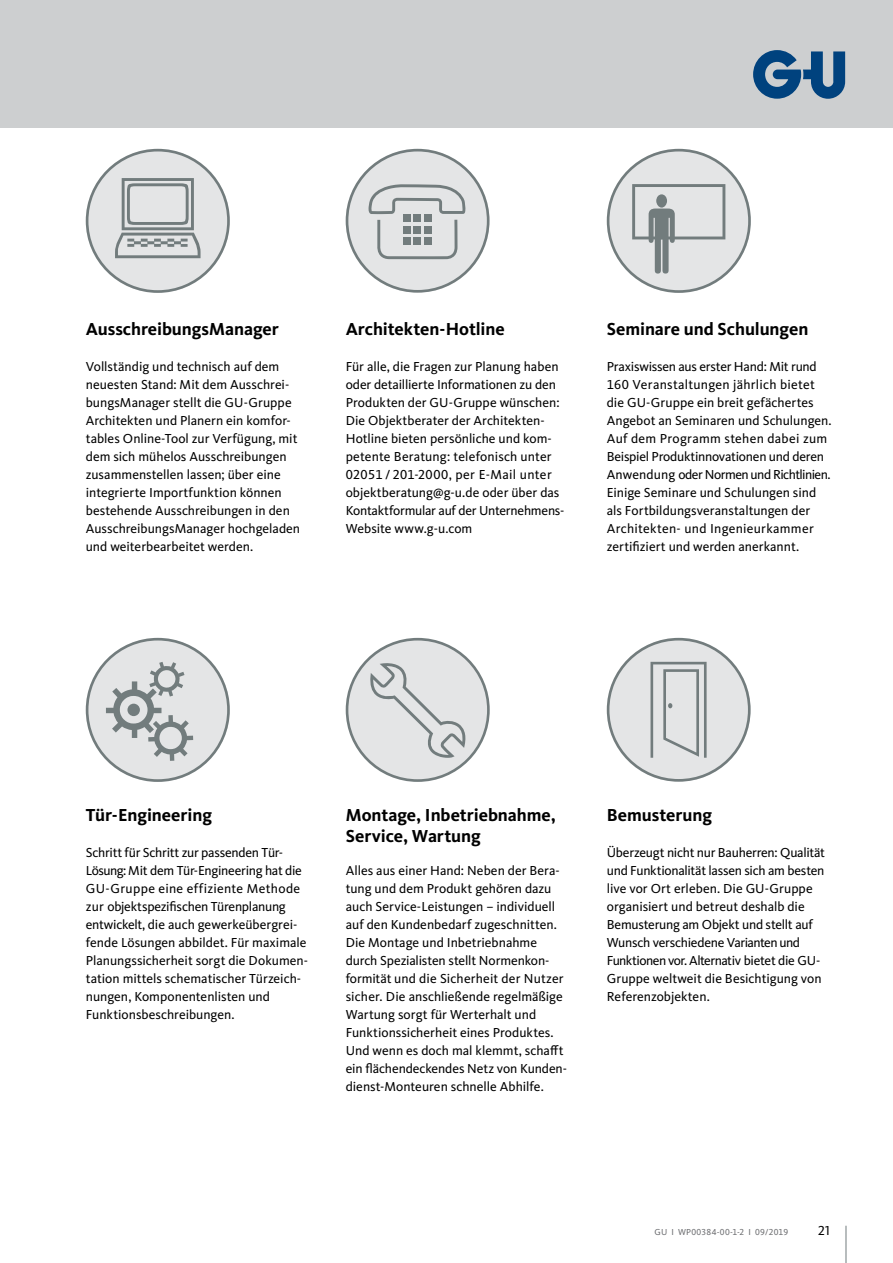
<style>
.page{position:relative;width:893px;height:1263px;background:#fff}
.page>*{position:absolute;margin:0;border:0;box-sizing:border-box;transform-origin:0 0}
.t1{font:700 18px/21.6px "Kievit Pro";letter-spacing:-.005em;color:#000}
.t2{font:13.5px/18px "Kievit Pro";color:#000}
.t3{font:9px "Kievit Pro";color:#6d6e71}
</style>
<div class="page">
<div style="left:0;top:0;width:893px;height:128px;background:#cdcfd0"></div>
<svg style="left:753px;top:50px;width:92px;height:49px"></svg>
<svg style="left:86px;top:149px;width:144px;height:144px"></svg>
<svg style="left:346px;top:149px;width:143px;height:144px"></svg>
<svg style="left:607px;top:149px;width:144px;height:144px"></svg>
<svg style="left:86px;top:638px;width:144px;height:144px"></svg>
<div style="left:127px;top:704px;width:13px;height:12px;background:#727c7d;border-radius:50%"></div>
<svg style="left:346px;top:638px;width:144px;height:144px"></svg>
<svg style="left:607px;top:638px;width:144px;height:144px"></svg>
<hr style="left:846px;top:1226px;width:1px;height:37px;background:#727c7d">
<h1 class="t1" style="left:86px;top:318px;width:195px">AusschreibungsManager</h1>
<p class="t2" style="left:86px;top:357px;width:216px">Vollständig und technisch auf dem neuesten Stand: Mit dem Ausschrei&shy;bungsManager stellt die GU-Gruppe Architekten und Planern ein komfor&shy;tables Online-Tool zur Verfügung, mit dem sich mühelos Ausschreibungen zusammenstellen lassen; über eine integrierte Importfunktion können bestehende Ausschreibungen in den AusschreibungsManager hochgeladen und weiterbearbeitet werden.</p>
<h1 class="t1" style="left:346px;top:318px;width:161px">Architekten-Hotline</h1>
<p class="t2" style="left:346px;top:357px;width:220px">Für alle, die Fragen zur Planung haben oder detaillierte Informationen zu den Produkten der GU-Gruppe wünschen:<br>Die Objektberater der Architekten-Hotline bieten persönliche und kom&shy;petente Beratung: telefonisch unter 02051 / 201-2000, per E-Mail unter objektberatung@g-u.de oder über das Kontaktformular auf der Unternehmens-Website www.g-u.com</p>
<h1 class="t1" style="left:607px;top:318px;width:203px">Seminare und Schulungen</h1>
<p class="t2" style="left:607px;top:357px;width:226px">Praxiswissen aus erster Hand: Mit rund 160 Veranstaltungen jährlich bietet die GU-Gruppe ein breit gefächertes Angebot an Seminaren und Schulungen.<br>Auf dem Programm stehen dabei zum Beispiel Produktinnovationen und deren Anwendung oder Normen und Richtlinien.<br>Einige Seminare und Schulungen sind als Fortbildungsveranstaltungen der Architekten- und Ingenieurkammer zertifiziert und werden anerkannt.</p>
<h1 class="t1" style="left:86px;top:804px;width:128px">Tür-Engineering</h1>
<p class="t2" style="left:86px;top:843px;width:224px">Schritt für Schritt zur passenden Tür-Lösung: Mit dem Tür-Engineering hat die GU-Gruppe eine effiziente Methode zur objektspezifischen Türenplanung entwickelt, die auch gewerkeübergrei&shy;fende Lösungen abbildet. Für maximale Planungssicherheit sorgt die Dokumen&shy;tation mittels schematischer Türzeich&shy;nungen, Komponentenlisten und Funktionsbeschreibungen.</p>
<h1 class="t1" style="left:346px;top:804px;width:212px">Montage, Inbetriebnahme,<br>Service, Wartung</h1>
<p class="t2" style="left:346px;top:861px;width:221px">Alles aus einer Hand: Neben der Bera&shy;tung und dem Produkt gehören dazu auch Service-Leistungen – individuell auf den Kundenbedarf zugeschnitten.<br>Die Montage und Inbetriebnahme durch Spezialisten stellt Normenkon&shy;formität und die Sicherheit der Nutzer sicher. Die anschließende regelmäßige Wartung sorgt für Werterhalt und Funktionssicherheit eines Produktes.<br>Und wenn es doch mal klemmt, schafft ein flächendeckendes Netz von Kunden&shy;dienst-Monteuren schnelle Abhilfe.</p>
<h1 class="t1" style="left:607px;top:804px;width:107px">Bemusterung</h1>
<p class="t2" style="left:607px;top:843px;width:220px">Überzeugt nicht nur Bauherren: Qualität und Funktionalität lassen sich am besten live vor Ort erleben. Die GU-Gruppe organisiert und betreut deshalb die Bemusterung am Objekt und stellt auf Wunsch verschiedene Varianten und Funktionen vor. Alternativ bietet die GU-Gruppe weltweit die Besichtigung von Referenzobjekten.</p>
<p class="t3" style="left:654px;top:1226px;width:135px">GU І WP00384-00-1-2 І 09/2019</p>
<p class="t2" style="left:818px;top:1221px;width:13px">21</p>
</div>
